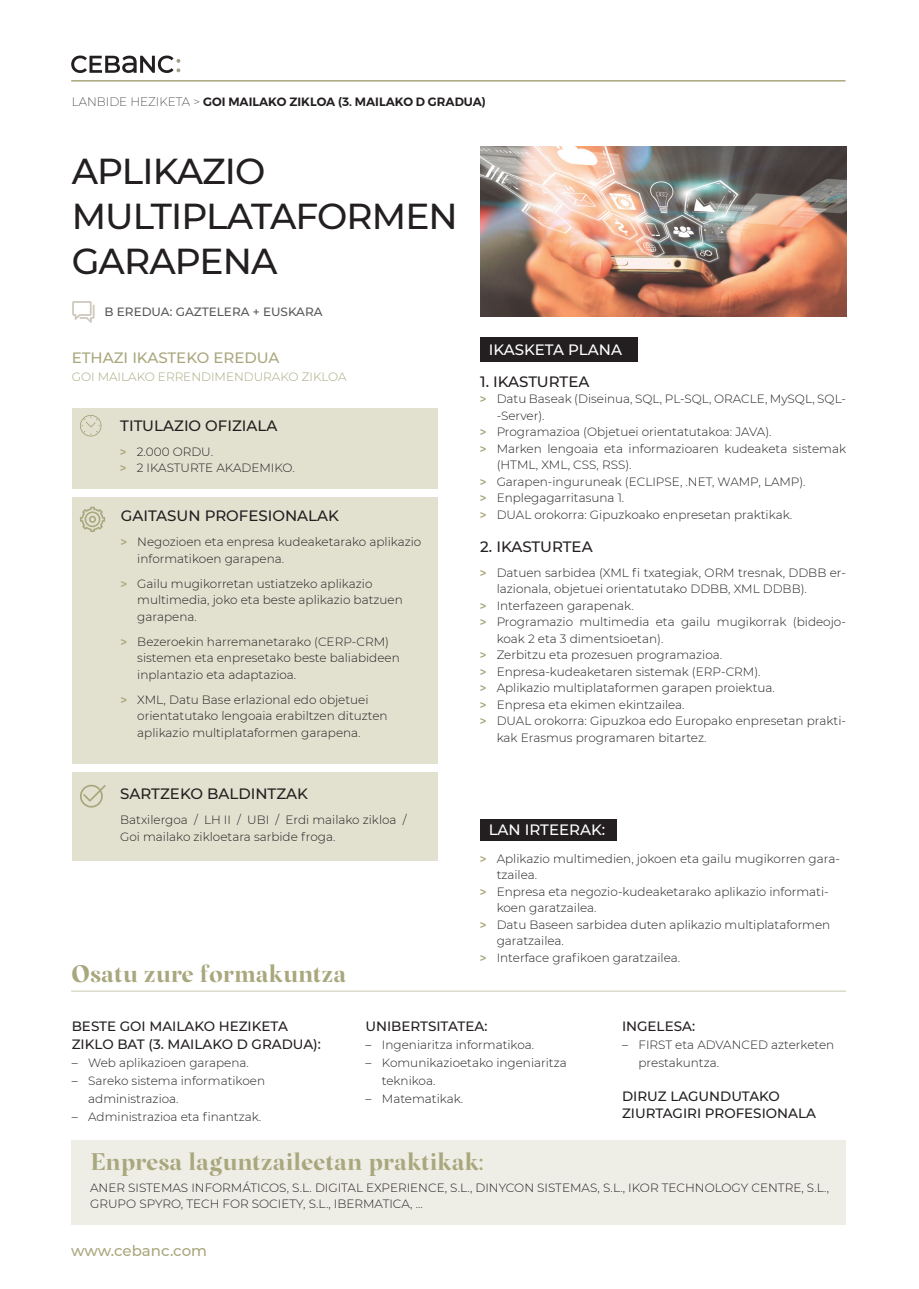
<style>
.page{position:relative;width:919px;height:1289px;background:#fff}
.page>*{position:absolute;margin:0;border:0;box-sizing:border-box;transform-origin:0 0}
.t1{font:500 36px/45px "Montserrat";letter-spacing:-.025em;color:#231f20}
.t2{font:700 24px "Margaret";letter-spacing:-.01em;color:#a9a77d}
.t3{font:500 15px "Montserrat";color:#231f20}
.t4{font:500 15px "Montserrat";color:#a9a77d}
.t5{font:500 15px "Montserrat";color:#fff}
.t6{font:500 13.5px/18px "Montserrat";color:#231f20}
.t7{font:300 12px/16.5px "Montserrat";color:#231f20}
.t8{font:600 12px "Montserrat";color:#231f20}
.t9{font:300 12px "Montserrat";color:#a9a77d}
.t10{font:500 12px "Montserrat";color:#57585a}
.s1{font-weight:200}
.s2{font-weight:600;color:#a9a77d}
</style>
<div class="page">
<hr style="left:71px;top:80px;width:774px;height:2px;background:#a9a77d">
<svg style="left:71px;top:56px;width:109px;height:17px"></svg>
<div style="left:72px;top:1140px;width:774px;height:84px;background:#efeee6"></div>
<div style="left:72px;top:408px;width:365px;height:81px;background:#e2e1d0"></div>
<div style="left:72px;top:497px;width:365px;height:266px;background:#e2e1d0"></div>
<div style="left:72px;top:772px;width:365px;height:88px;background:#e2e1d0"></div>
<img style="left:480px;top:146px;width:366px;height:171px">
<div style="left:480px;top:336px;width:157px;height:25px;background:#231f20"></div>
<div style="left:480px;top:818px;width:136px;height:22px;background:#231f20"></div>
<svg style="left:80px;top:415px;width:21px;height:21px"></svg>
<svg style="left:80px;top:784px;width:26px;height:23px"></svg>
<svg style="left:80px;top:506px;width:25px;height:26px"></svg>
<svg style="left:72px;top:301px;width:22px;height:22px"></svg>
<hr style="left:71px;top:990px;width:775px;height:1px;background:#d0ceb5">
<p class="t8" style="left:72px;top:92px;width:415px"><span class="s1">LANBIDE HEZIKETA &gt;</span> GOI MAILAKO ZIKLOA (3. MAILAKO D GRADUA)</p>
<h1 class="t1" style="left:72px;top:147px;width:387px">APLIKAZIO<br>MULTIPLATAFORMEN<br>GARAPENA</h1>
<p class="t10" style="left:105px;top:303px;width:219px">B EREDUA: GAZTELERA + EUSKARA</p>
<p class="t5" style="left:488px;top:339px;width:135px">IKASKETA PLANA</p>
<p class="t4" style="left:72px;top:347px;width:209px">ETHAZI IKASTEKO EREDUA</p>
<p class="t9" style="left:72px;top:369px;width:276px">GOI MAILAKO ERRENDIMENDURAKO ZIKLOA</p>
<p class="t3" style="left:480px;top:371px;width:111px">1. IKASTURTEA</p>
<p class="t7" style="left:480px;top:390px;width:367px"><span class="s2">&gt;</span> Datu Baseak (Diseinua, SQL, PL-SQL, ORACLE, MySQL, SQL-</p>
<p class="t7" style="left:496px;top:406px;width:49px">-Server).</p>
<p class="t7" style="left:480px;top:423px;width:293px"><span class="s2">&gt;</span> Programazioa (Objetuei orientatutakoa: JAVA).</p>
<p class="t7" style="left:480px;top:439px;width:367px"><span class="s2">&gt;</span> Marken lengoaia eta informazioaren kudeaketa sistemak</p>
<p class="t7" style="left:496px;top:456px;width:136px">(HTML, XML, CSS, RSS).</p>
<p class="t7" style="left:480px;top:472px;width:327px"><span class="s2">&gt;</span> Garapen-inguruneak (ECLIPSE, .NET, WAMP, LAMP).</p>
<p class="t7" style="left:480px;top:489px;width:146px"><span class="s2">&gt;</span> Enplegagarritasuna 1.</p>
<p class="t7" style="left:480px;top:505px;width:313px"><span class="s2">&gt;</span> DUAL orokorra: Gipuzkoako enpresetan praktikak.</p>
<p class="t3" style="left:480px;top:536px;width:114px">2. IKASTURTEA</p>
<p class="t7" style="left:480px;top:563px;width:367px"><span class="s2">&gt;</span> Datuen sarbidea (XML fi txategiak, ORM tresnak, DDBB er-</p>
<p class="t7" style="left:496px;top:580px;width:312px">lazionala, objetuei orientatutako DDBB, XML DDBB).</p>
<p class="t7" style="left:480px;top:596px;width:155px"><span class="s2">&gt;</span> Interfazeen garapenak.</p>
<p class="t7" style="left:480px;top:613px;width:367px"><span class="s2">&gt;</span> Programazio multimedia eta gailu mugikorrak (bideojo-</p>
<p class="t7" style="left:496px;top:629px;width:168px">koak 2 eta 3 dimentsioetan).</p>
<p class="t7" style="left:480px;top:646px;width:243px"><span class="s2">&gt;</span> Zerbitzu eta prozesuen programazioa.</p>
<p class="t7" style="left:480px;top:662px;width:282px"><span class="s2">&gt;</span> Enpresa-kudeaketaren sistemak (ERP-CRM).</p>
<p class="t7" style="left:480px;top:679px;width:296px"><span class="s2">&gt;</span> Aplikazio multiplataformen garapen proiektua.</p>
<p class="t7" style="left:480px;top:695px;width:206px"><span class="s2">&gt;</span> Enpresa eta ekimen ekintzailea.</p>
<p class="t7" style="left:480px;top:712px;width:367px"><span class="s2">&gt;</span> DUAL orokorra: Gipuzkoa edo Europako enpresetan prakti-</p>
<p class="t7" style="left:496px;top:728px;width:211px">kak Erasmus programaren bitartez.</p>
<p class="t3" style="left:120px;top:415px;width:159px">TITULAZIO OFIZIALA</p>
<p class="t7" style="left:120px;top:443px;width:176px"><span class="s2">&gt;</span> 2.000 ORDU.<br><span class="s2">&gt;</span> 2 IKASTURTE AKADEMIKO.</p>
<p class="t3" style="left:121px;top:505px;width:220px">GAITASUN PROFESIONALAK</p>
<p class="t7" style="left:137px;top:533px;width:285px;text-indent:-16px"><span class="s2">&gt;</span> Negozioen eta enpresa kudeaketarako aplikazio informatikoen garapena.</p>
<p class="t7" style="left:137px;top:575px;width:267px;text-indent:-16px"><span class="s2">&gt;</span> Gailu mugikorretan ustiatzeko aplikazio multimedia, joko eta beste aplikazio batzuen garapena.</p>
<p class="t7" style="left:137px;top:633px;width:264px;text-indent:-16px"><span class="s2">&gt;</span> Bezeroekin harremanetarako (CERP-CRM) sistemen eta enpresetako beste baliabideen inplantazio eta adaptazioa.</p>
<p class="t7" style="left:137px;top:691px;width:252px;text-indent:-16px"><span class="s2">&gt;</span> XML, Datu Base erlazional edo objetuei orientatutako lengoaia erabiltzen dituzten aplikazio multiplataformen garapena.</p>
<p class="t3" style="left:120px;top:783px;width:189px">SARTZEKO BALDINTZAK</p>
<p class="t7" style="left:120px;top:811px;width:288px">Batxilergoa / LH II / UBI / Erdi mailako zikloa /<br>Goi mailako zikloetara sarbide froga.</p>
<h2 class="t2" style="left:71px;top:958px;width:277px">Osatu zure formakuntza</h2>
<p class="t5" style="left:488px;top:819px;width:118px">LAN IRTEERAK:</p>
<p class="t7" style="left:480px;top:849px;width:361px"><span class="s2">&gt;</span> Aplikazio multimedien, jokoen eta gailu mugikorren gara-</p>
<p class="t7" style="left:496px;top:866px;width:42px">tzailea.</p>
<p class="t7" style="left:480px;top:882px;width:350px"><span class="s2">&gt;</span> Enpresa eta negozio-kudeaketarako aplikazio informati-</p>
<p class="t7" style="left:496px;top:899px;width:101px">koen garatzailea.</p>
<p class="t7" style="left:480px;top:915px;width:351px"><span class="s2">&gt;</span> Datu Baseen sarbidea duten aplikazio multiplataformen</p>
<p class="t7" style="left:496px;top:932px;width:69px">garatzailea.</p>
<p class="t7" style="left:480px;top:948px;width:201px"><span class="s2">&gt;</span> Interface grafikoen garatzailea.</p>
<p class="t6" style="left:72px;top:1016px;width:251px">BESTE GOI MAILAKO HEZIKETA<br>ZIKLO BAT (3. MAILAKO D GRADUA):</p>
<p class="t7" style="left:72px;top:1053px;width:179px">– Web aplikazioen garapena.</p>
<p class="t7" style="left:88px;top:1070px;width:178px;line-height:18px;text-indent:-16px">– Sareko sistema informatikoen administrazioa.</p>
<p class="t7" style="left:72px;top:1107px;width:191px">– Administrazioa eta finantzak.</p>
<p class="t6" style="left:365px;top:1016px;width:124px">UNIBERTSITATEA:</p>
<p class="t7" style="left:365px;top:1035px;width:170px">– Ingeniaritza informatikoa.</p>
<p class="t7" style="left:382px;top:1052px;width:186px;line-height:18px;text-indent:-16px">– Komunikazioetako ingeniaritza teknikoa.</p>
<p class="t7" style="left:365px;top:1089px;width:99px">– Matematikak.</p>
<p class="t6" style="left:622px;top:1016px;width:75px">INGELESA:</p>
<p class="t7" style="left:638px;top:1034px;width:197px;line-height:18px;text-indent:-16px">– FIRST eta ADVANCED azterketen prestakuntza.</p>
<p class="t6" style="left:622px;top:1087px;width:195px;line-height:16.5px">DIRUZ LAGUNDUTAKO<br>ZIURTAGIRI PROFESIONALA</p>
<h2 class="t2" style="left:90px;top:1146px;width:395px">Enpresa laguntzaileetan praktikak:</h2>
<p class="t7" style="left:90px;top:1178px;width:740px">ANER SISTEMAS INFORMÁTICOS, S.L. DIGITAL EXPERIENCE, S.L., DINYCON SISTEMAS, S.L., IKOR TECHNOLOGY CENTRE, S.L.,<br>GRUPO SPYRO, TECH FOR SOCIETY, S.L., IBERMATICA, ...</p>
<p class="t4" style="left:71px;top:1240px;width:137px">www.cebanc.com</p>
</div>
